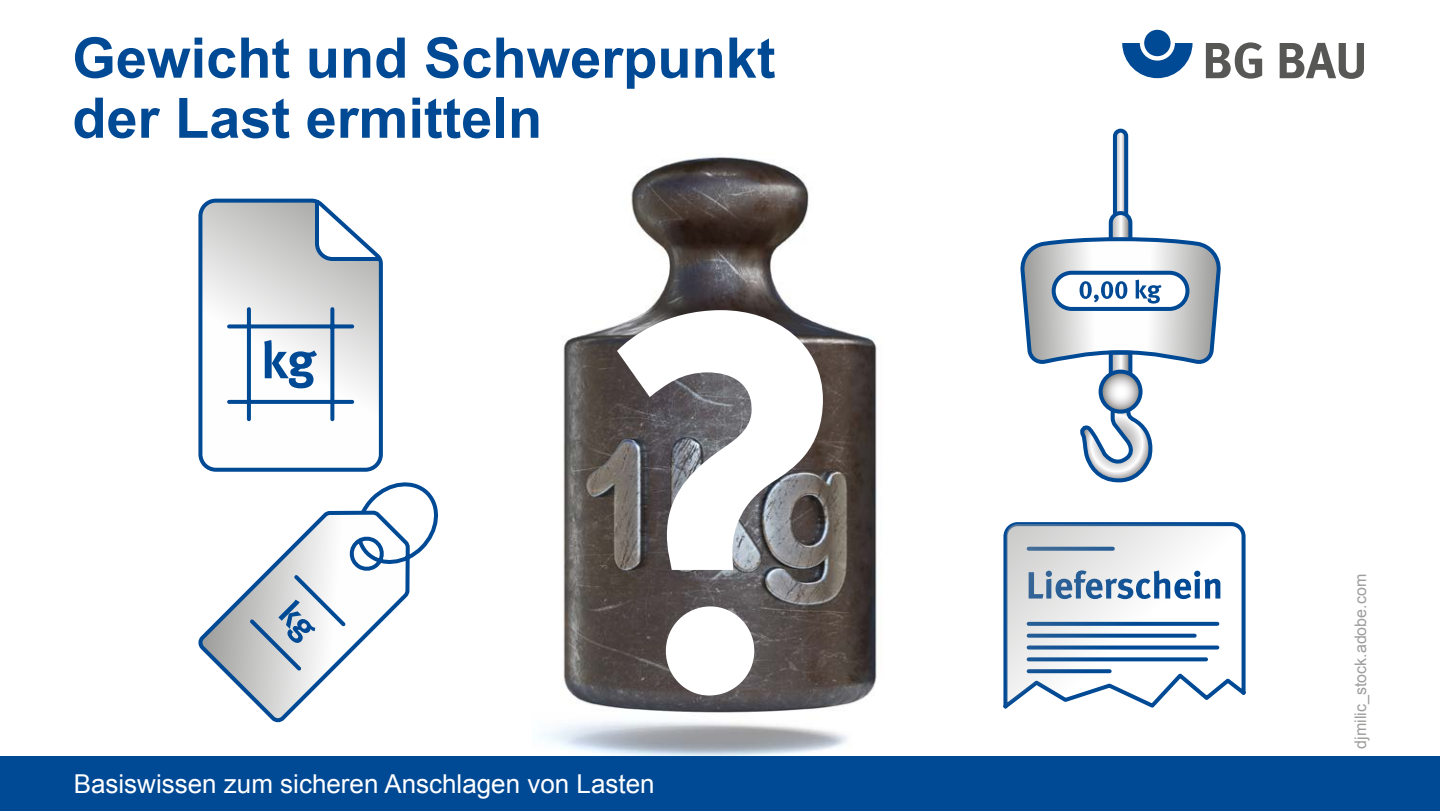
<style>
.page{position:relative;width:1440px;height:811px;background:#fff}
.page>*{position:absolute;margin:0;border:0;box-sizing:border-box;transform-origin:0 0}
.Headlines_Headline_H1_Folientitel_28_Pt{font:700 56px/60px "Arial";color:#004994}
.t1{font:26px "Arial";color:#fff}
.t2{font:16px "Arial";color:#9d9d9c}
</style>
<div class="page">
<div style="left:0;top:756px;width:1440px;height:54px;background:#004994"></div>
<img style="left:538px;top:157px;width:339px;height:598px">
<svg style="left:617px;top:310px;width:206px;height:259px"></svg>
<div style="left:666px;top:606px;width:88px;height:89px;background:#fff;border-radius:50%"></div>
<svg style="left:198px;top:198px;width:241px;height:525px"></svg>
<svg style="left:201px;top:512px;width:207px;height:207px"></svg>
<svg style="left:1114px;top:367px;width:13px;height:3px"></svg>
<div style="left:1109px;top:350px;width:23px;height:32px;border:4px solid #004994"></div>
<svg style="left:1115px;top:131px;width:11px;height:92px"></svg>
<div style="left:1113px;top:129px;width:15px;height:96px;border:4px solid #004994;border-radius:6px"></div>
<svg style="left:1080px;top:401px;width:73px;height:82px"></svg>
<svg style="left:1101px;top:371px;width:40px;height:40px"></svg>
<div style="left:1099px;top:369px;width:44px;height:44px;border:4px solid #004994;border-radius:50%"></div>
<svg style="left:1020px;top:209px;width:200px;height:158px"></svg>
<svg style="left:1003px;top:522px;width:243px;height:187px"></svg>
<svg style="left:1006px;top:524px;width:238px;height:182px"></svg>
<svg style="left:1122px;top:43px;width:71px;height:35px"></svg>
<div style="left:1144px;top:30px;width:27px;height:26px;background:#004994;border-radius:50%"></div>
<svg style="left:1206px;top:42px;width:56px;height:37px"></svg>
<svg style="left:1280px;top:43px;width:84px;height:36px"></svg>
<h1 class="Headlines_Headline_H1_Folientitel_28_Pt" style="left:72px;top:30px;width:705px">Gewicht und Schwerpunkt der Last ermitteln</h1>
<p class="t1" style="left:74px;top:766px;width:582px">Basiswissen zum sicheren Anschlagen von Lasten</p>
<p class="t2" style="left:1350px;top:748px;width:176px;rotate:-90deg">djmilic_stock.adobe.com</p>
</div>
